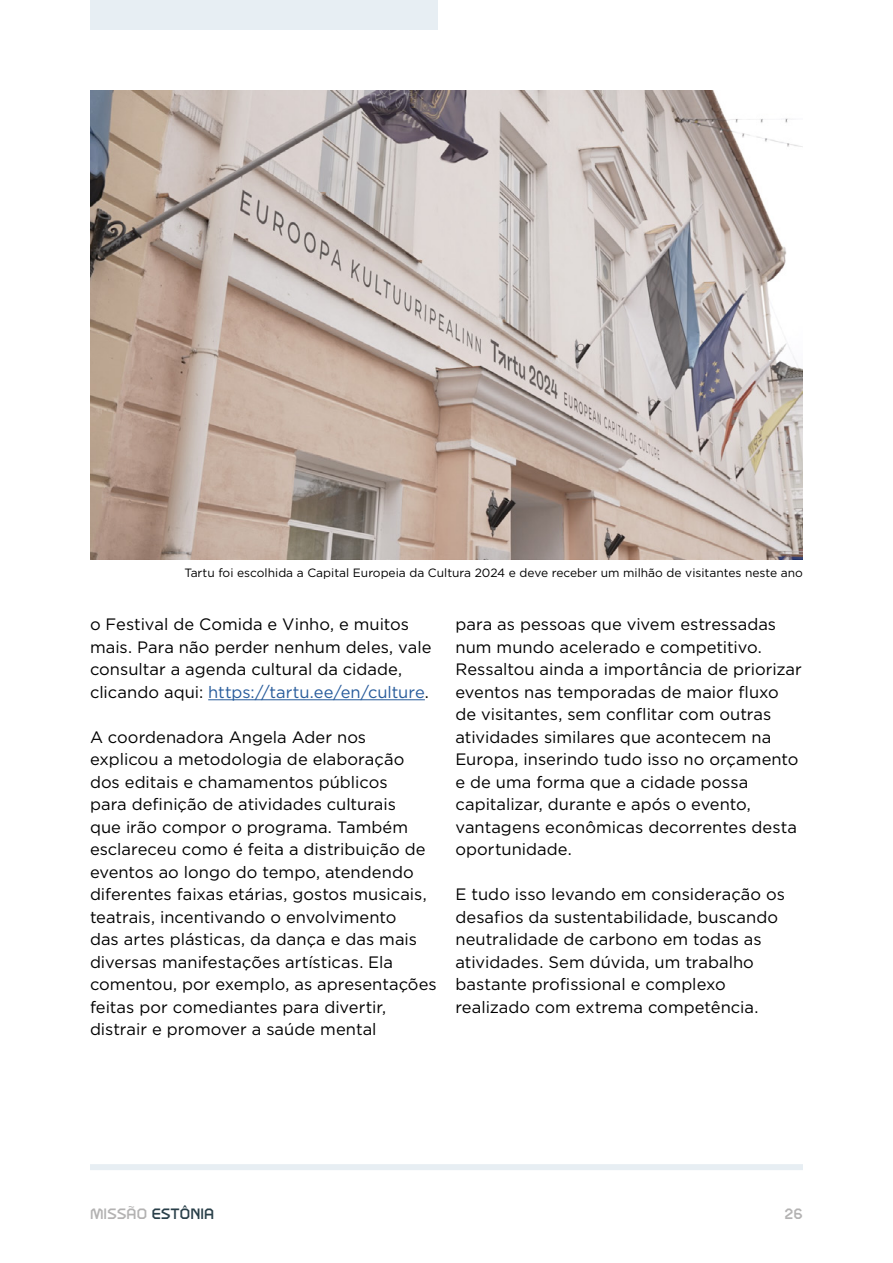
<style>
.page{position:relative;width:893px;height:1263px;background:#fff}
.page>*{position:absolute;margin:0;border:0;box-sizing:border-box;transform-origin:0 0}
.t1{font:16.5px/22.5px "Gotham";color:#000}
.t2{font:15px "GESZOG Regular";letter-spacing:.01em;color:#293f49}
.t3{font:15px "GESZOG Regular";color:#b3b2b2}
.t4{font:12px "Gotham";color:#000}
.s1{color:#275b9b}
.s2{color:#b3b2b2}
</style>
<div class="page">
<div style="left:90px;top:1164px;width:713px;height:6px;background:#e7eef3"></div>
<div style="left:90px;top:0;width:347px;height:30px;background:#e7eef3"></div>
<hr style="left:208px;top:699px;width:217px;height:1px;background:#275b9b">
<img style="left:90px;top:90px;width:713px;height:470px">
<p class="t4" style="left:184px;top:565px;width:620px">Tartu foi escolhida a Capital Europeia da Cultura 2024 e deve receber um milhão de visitantes neste ano</p>
<p class="t1" style="left:90px;top:613px;width:343px">o Festival de Comida e Vinho, e muitos mais. Para não perder nenhum deles, vale consultar a agenda cultural da cidade, clicando aqui: <span class="s1">https://tartu.ee/en/culture</span>.</p>
<p class="t1" style="left:90px;top:725px;width:348px">A coordenadora Angela Ader nos explicou a metodologia de elaboração dos editais e chamamentos públicos<br>para definição de atividades culturais<br>que irão compor o programa. Também esclareceu como é feita a distribuição de eventos ao longo do tempo, atendendo diferentes faixas etárias, gostos musicais, teatrais, incentivando o envolvimento<br>das artes plásticas, da dança e das mais diversas manifestações artísticas. Ela comentou, por exemplo, as apresentações feitas por comediantes para divertir, distrair e promover a saúde mental</p>
<p class="t1" style="left:455px;top:613px;width:348px">para as pessoas que vivem estressadas num mundo acelerado e competitivo.<br>Ressaltou ainda a importância de priorizar eventos nas temporadas de maior fluxo de visitantes, sem conflitar com outras atividades similares que acontecem na Europa, inserindo tudo isso no orçamento e de uma forma que a cidade possa capitalizar, durante e após o evento, vantagens econômicas decorrentes desta oportunidade.</p>
<p class="t1" style="left:455px;top:883px;width:331px">E tudo isso levando em consideração os desafios da sustentabilidade, buscando neutralidade de carbono em todas as atividades. Sem dúvida, um trabalho bastante profissional e complexo realizado com extrema competência.</p>
<p class="t2" style="left:90px;top:1204px;width:126px"><span class="s2">MISSÃO</span> ESTÔNIA</p>
<p class="t3" style="left:784px;top:1204px;width:20px">26</p>
</div>
